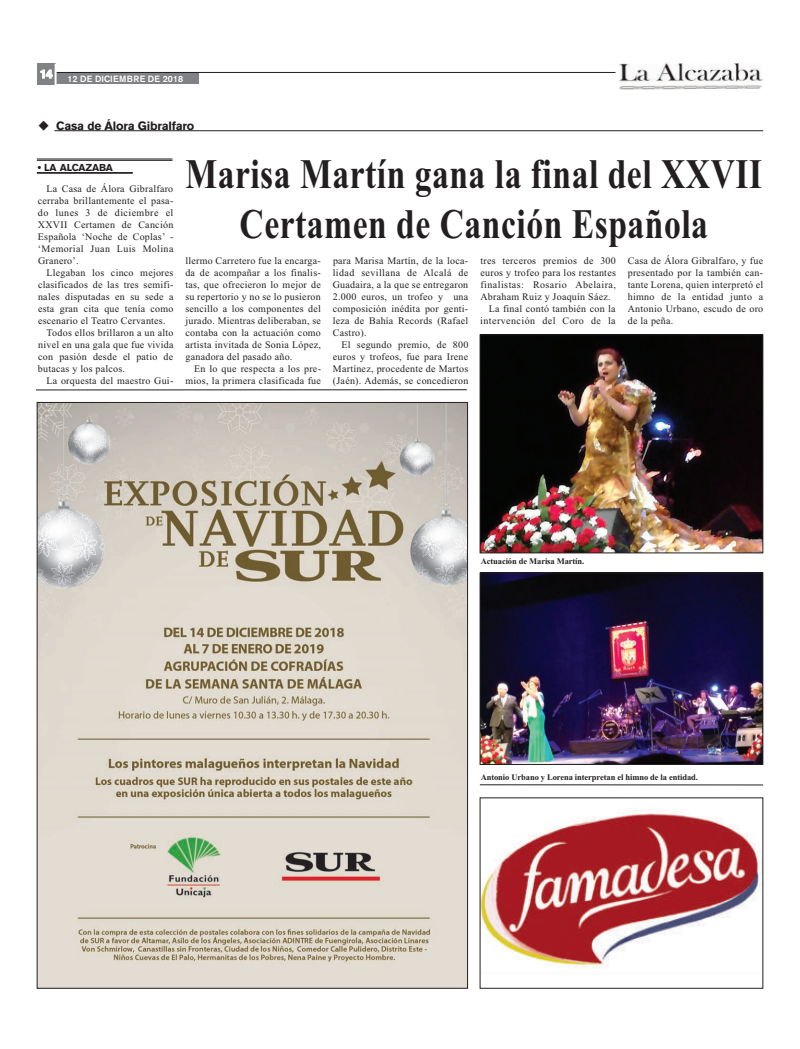
<style>
.page{position:relative;width:800px;height:1049px;background:#fff}
.page>*{position:absolute;margin:0;border:0;box-sizing:border-box;transform-origin:0 0}
.t1{font:700 42px/50px "Times New Roman";letter-spacing:.015em;color:#231f20;text-align:center;scale:.8 1}
.t2{font:700 12px "Akzidenz Grotesk BE";letter-spacing:-.015em;color:#231f20}
.t3{font:700 12px "Akzidenz Grotesk BE";color:#fff}
.t4{font:10px/12px "Times New Roman";letter-spacing:.025em;color:#231f20;text-align:justify}
.t5{font:10px "Times New Roman";letter-spacing:.045em;color:#231f20}
.t6{font:700 10px "Akzidenz Grotesk BE";color:#231f20}
.t7{font:500 9px "Akzidenz Grotesk BE";letter-spacing:.01em;color:#fff}
.t8{font:700 8.5px "Times New Roman";letter-spacing:-.01em;color:#231f20}
</style>
<div class="page">
<hr style="left:54px;top:131px;width:709px;height:1px;background:#231f20">
<hr style="left:37px;top:158px;width:135px;height:1px;background:#231f20">
<hr style="left:37px;top:160px;width:135px;height:1px;background:#231f20">
<hr style="left:37px;top:172px;width:96px;height:1px;background:#231f20">
<hr style="left:37px;top:173px;width:96px;height:1px;background:#231f20">
<img style="left:481px;top:336px;width:280px;height:215px">
<div style="left:479px;top:334px;width:284px;height:219px;border:1px solid #231f20"></div>
<img style="left:39px;top:403px;width:429px;height:585px">
<hr style="left:36px;top:390px;width:430px;height:1px;background:#231f20">
<img style="left:481px;top:809px;width:280px;height:160px">
<hr style="left:479px;top:784px;width:284px;height:1px;background:#231f20">
<img style="left:481px;top:575px;width:280px;height:188px">
<div style="left:479px;top:573px;width:284px;height:192px;border:1px solid #231f20"></div>
<img style="left:619px;top:63px;width:143px;height:26px">
<div style="left:52px;top:73px;width:147px;height:11px;background:#808285"></div>
<hr style="left:56px;top:72px;width:559px;height:1px;background:#231f20">
<div style="left:37px;top:64px;width:18px;height:21px;background:#808285"></div>
<svg style="left:40px;top:70px;width:13px;height:8px"></svg>
<hr style="left:55px;top:64px;width:2px;height:21px;background:#fff">
<p class="t3" style="left:40px;top:69px;width:14px">14</p>
<p class="t7" style="left:67px;top:76px;width:117px">12 DE DICIEMBRE DE 2018</p>
<p class="t2" style="left:38px;top:121px;width:158px">◆ Casa de Álora Gibralfaro</p>
<p class="t6" style="left:38px;top:163px;width:77px">• LA ALCAZABA</p>
<p class="t4" style="left:38px;top:183px;width:137px;text-indent:8px">La Casa de Álora Gibralfaro cerraba brillantemente el pasa&shy;do lunes 3 de diciembre el XXVII Certamen de Canción Española ‘Noche de Coplas’ - ‘Memorial Juan Luis Molina Granero’.</p>
<p class="t4" style="left:46px;top:267px;width:128px">Llegaban los cinco mejores</p>
<p class="t4" style="left:38px;top:279px;width:137px">clasificados de las tres semifi-</p>
<p class="t4" style="left:38px;top:291px;width:137px">nales disputadas en su sede a</p>
<p class="t4" style="left:38px;top:303px;width:137px">esta gran cita que tenía como</p>
<p class="t4" style="left:38px;top:315px;width:129px">escenario el Teatro Cervantes.</p>
<p class="t4" style="left:47px;top:327px;width:128px">Todos ellos brillaron a un alto</p>
<p class="t4" style="left:38px;top:339px;width:137px">nivel en una gala que fue vivida</p>
<p class="t4" style="left:38px;top:351px;width:136px">con pasión desde el patio de</p>
<p class="t4" style="left:38px;top:363px;width:89px">butacas y los palcos.</p>
<p class="t4" style="left:46px;top:375px;width:128px">La orquesta del maestro Gui-</p>
<h1 class="t1" style="left:185px;top:149px;width:722px">Marisa Martín gana la final del XXVII<br>Certamen de Canción Española</h1>
<p class="t4" style="left:185px;top:255px;width:137px">llermo Carretero fue la encarga&shy;da de acompañar a los finalis&shy;tas, que ofrecieron lo mejor de su repertorio y no se lo pusieron sencillo a los componentes del jurado. Mientras deliberaban, se contaba con la actuación como artista invitada de Sonia López, ganadora del pasado año.</p>
<p class="t4" style="left:185px;top:363px;width:137px;text-align:right">En lo que respecta a los pre&shy;mios, la primera clasificada fue</p>
<p class="t4" style="left:333px;top:255px;width:137px">para Marisa Martín, de la loca&shy;lidad sevillana de Alcalá de Guadaira, a la que se entregaron 2.000 euros, un trofeo y una composición inédita por genti&shy;leza de Bahía Records (Rafael Castro).</p>
<p class="t4" style="left:333px;top:339px;width:137px;text-indent:8px">El segundo premio, de 800 euros y trofeos, fue para Irene Martínez, procedente de Martos (Jaén). Además, se concedieron</p>
<p class="t4" style="left:480px;top:255px;width:137px">tres terceros premios de 300</p>
<p class="t4" style="left:480px;top:267px;width:137px">euros y trofeo para los restantes</p>
<p class="t5" style="left:480px;top:279px;width:137px">finalistas: Rosario Abelaira,</p>
<p class="t4" style="left:480px;top:291px;width:132px">Abraham Ruiz y Joaquín Sáez.</p>
<p class="t4" style="left:488px;top:303px;width:128px">La final contó también con la</p>
<p class="t5" style="left:480px;top:315px;width:137px">intervención del Coro de la</p>
<p class="t4" style="left:627px;top:255px;width:137px">Casa de Álora Gibralfaro, y fue presentado por la también can&shy;tante Lorena, quien interpretó el himno de la entidad junto a Antonio Urbano, escudo de oro de la peña.</p>
<p class="t8" style="left:480px;top:556px;width:105px">Actuación de Marisa Martín.</p>
<p class="t8" style="left:480px;top:772px;width:219px">Antonio Urbano y Lorena interpretan el himno de la entidad.</p>
</div>
